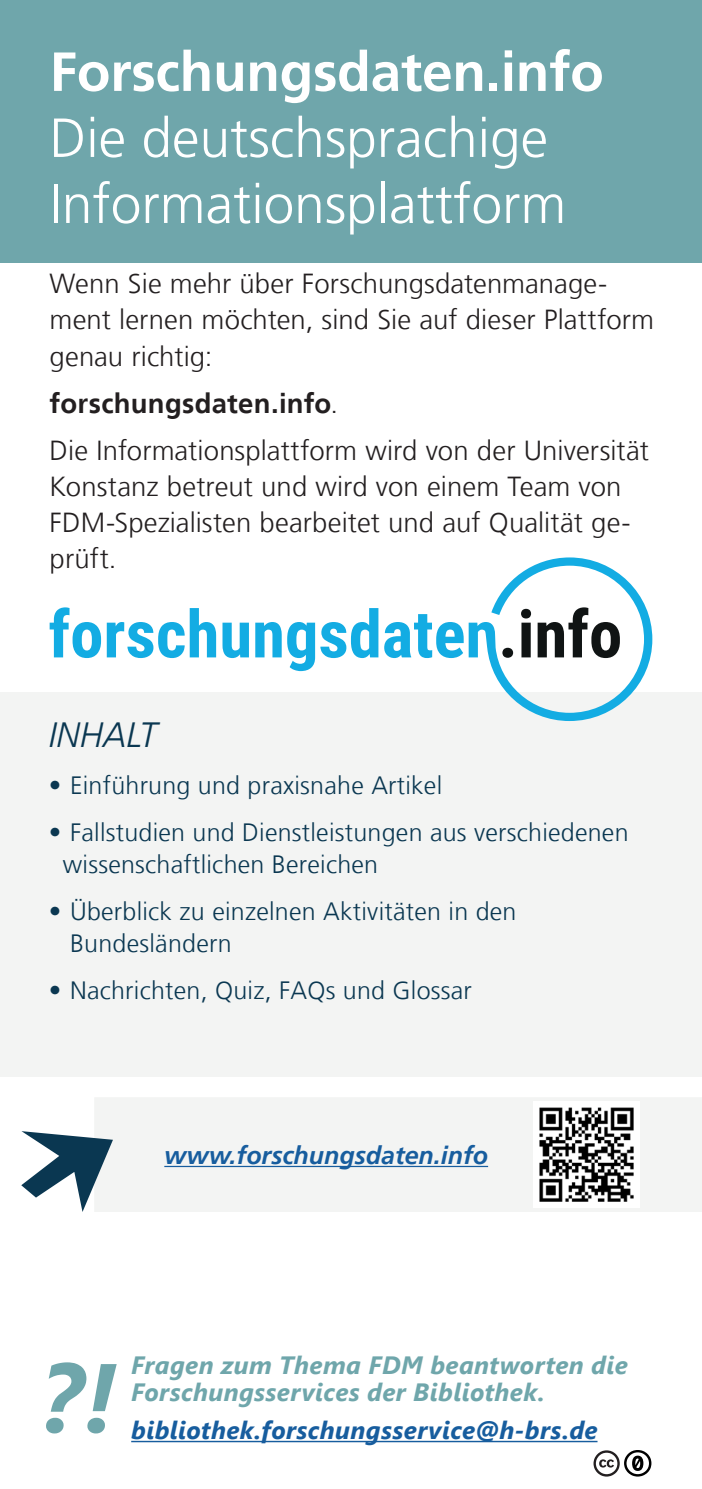
<style>
.page{position:relative;width:702px;height:1489px;background:#fff}
.page>*{position:absolute;margin:0;border:0;box-sizing:border-box;transform-origin:0 0}
.t1{font:italic 700 97.5px "Segoe UI";color:#6fa6ab}
.t2{font:300 55px "Frutiger";color:#fff}
.t3{font:700 55px "Frutiger";letter-spacing:-.005em;color:#fff}
.Überschrift_Info_Box{font:italic 300 35px "Frutiger";color:#0a3751}
.t4{font:300 27.5px/36.2px "Frutiger";letter-spacing:.005em;color:#231f20}
.t5{font:300 25px/32.5px "Frutiger";letter-spacing:.01em;color:#0a3751}
.Abschnitt{font:italic 700 25px/27.5px "Segoe UI";letter-spacing:.015em;color:#6fa6ab}
.Abschnitt-2{font:italic 700 25px "Segoe UI";letter-spacing:.015em;color:#175d9e}
.t6{font:italic 700 25px "Frutiger";color:#175d9e}
.s1{font-weight:700}
</style>
<div class="page">
<div style="left:0;top:692px;width:702px;height:385px;background:#f3f4f3"></div>
<div style="left:0;top:0;width:702px;height:262px;background:#6fa6ab"></div>
<div style="left:82px;top:1098px;width:620px;height:114px;background:#f3f4f3"></div>
<svg style="left:21px;top:1131px;width:92px;height:80px"></svg>
<hr style="left:131px;top:1440px;width:466px;height:1px;background:#175d9e">
<svg style="left:593px;top:1450px;width:58px;height:26px"></svg>
<svg style="left:50px;top:607px;width:51px;height:51px"></svg>
<svg style="left:107px;top:608px;width:109px;height:50px"></svg>
<svg style="left:222px;top:622px;width:27px;height:36px"></svg>
<svg style="left:255px;top:608px;width:123px;height:63px"></svg>
<svg style="left:384px;top:557px;width:268px;height:164px"></svg>
<img style="left:533px;top:1101px;width:107px;height:106px">
<p class="t3" style="left:50px;top:39px;width:555px">Forschungsdaten.info</p>
<p class="t2" style="left:50px;top:107px;width:500px">Die deutschsprachige</p>
<p class="t2" style="left:50px;top:173px;width:518px">Informationsplattform</p>
<p class="t4" style="left:50px;top:266px;width:606px">Wenn Sie mehr über Forschungsdatenmanage&shy;ment lernen möchten, sind Sie auf dieser Plattform genau richtig:</p>
<p class="t4" style="left:50px;top:380px;width:601px;line-height:47px"><span class="s1">forschungsdaten.info</span>.<br>Die Informationsplattform wird von der Universität</p>
<p class="t4" style="left:50px;top:468px;width:582px">Konstanz betreut und wird von einem Team von<br>FDM-Spezialisten bearbeitet und auf Qualität ge&shy;prüft.</p>
<p class="Überschrift_Info_Box" style="left:49px;top:715px;width:110px">INHALT</p>
<p class="t5" style="left:49px;top:769px;width:395px">• Einführung und praxisnahe Artikel</p>
<p class="t5" style="left:63px;top:816px;width:567px;text-indent:-14px">• Fallstudien und Dienstleistungen aus verschiedenen wissenschaftlichen Bereichen</p>
<p class="t5" style="left:70px;top:895px;width:448px;text-indent:-21px">• Überblick zu einzelnen Aktivitäten in den<br>Bundesländern</p>
<p class="t5" style="left:49px;top:974px;width:424px">• Nachrichten, Quiz, FAQs und Glossar</p>
<p class="t6" style="left:164px;top:1140px;width:325px">www.forschungsdaten.info</p>
<p class="t1" style="left:39px;top:1305px;width:79px">?!</p>
<p class="Abschnitt" style="left:131px;top:1347px;width:498px">Fragen zum Thema FDM beantworten die<br>Forschungsservices der Bibliothek.</p>
<p class="Abschnitt-2" style="left:131px;top:1406px;width:467px">bibliothek.forschungsservice@h-brs.de</p>
</div>
